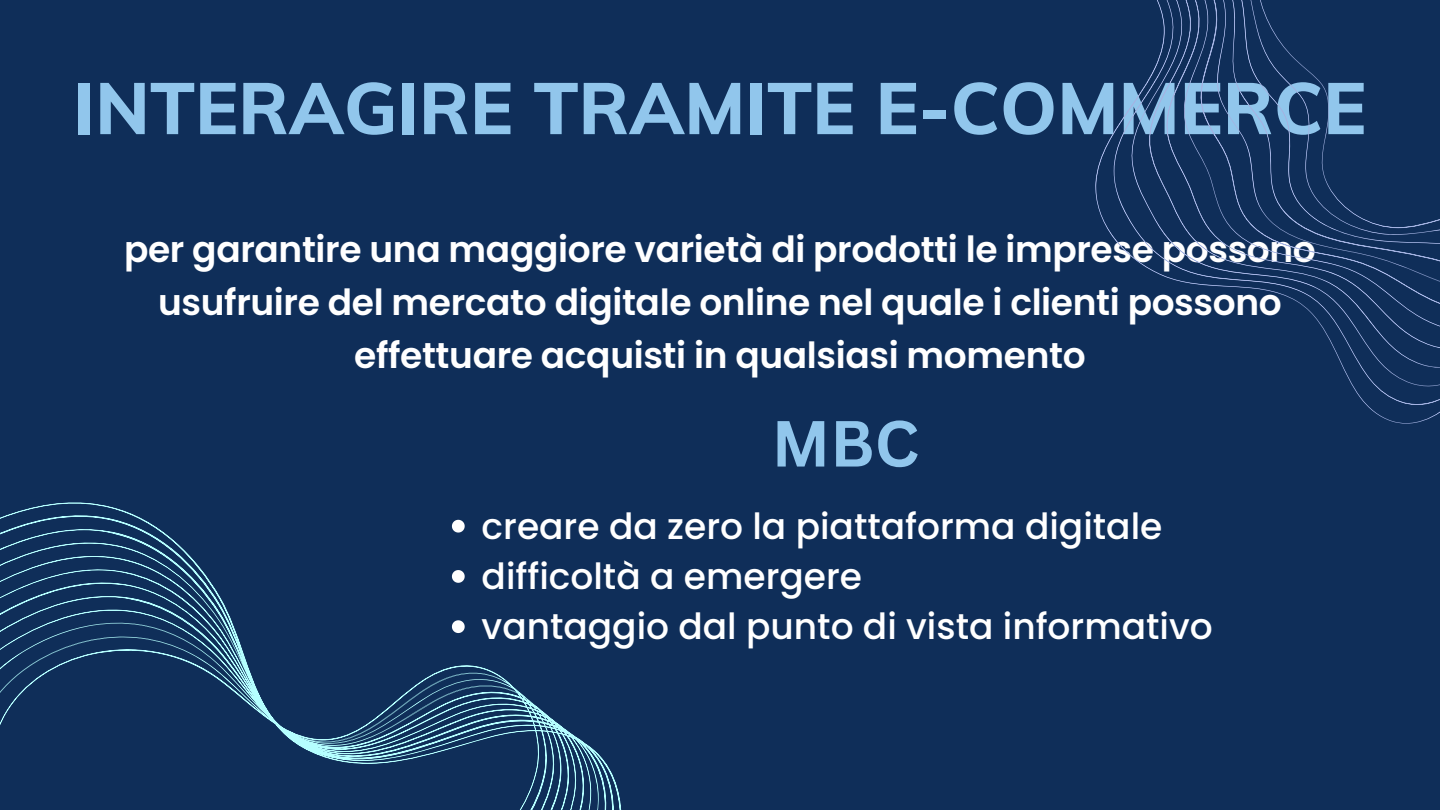
<style>
.page{position:relative;width:1440px;height:810px;background:#0f2e59}
.page>*{position:absolute;margin:0;border:0;box-sizing:border-box;transform-origin:0 0}
.t1{font:800 72px "Muli";color:#91c6ec}
.t2{font:700 63.6px "Canva Sans";color:#91c6ec}
.t3{font:600 36px/53.2px "Poppins";letter-spacing:-.01em;color:#fff;text-align:center}
.t4{font:500 36px "Poppins";color:#fff}
</style>
<div class="page">
<svg style="left:1095px;top:0;width:345px;height:424px"></svg>
<svg style="left:0;top:502px;width:622px;height:308px"></svg>
<p class="t1" style="left:74px;top:62px;width:1294px">INTERAGIRE TRAMITE E-COMMERCE</p>
<p class="t3" style="left:124px;top:222px;width:1193px">per garantire una maggiore varietà di prodotti le imprese possono usufruire del mercato digitale online nel quale i clienti possono effettuare acquisti in qualsiasi momento</p>
<p class="t2" style="left:772px;top:399px;width:149px">MBC</p>
<p class="t4" style="left:482px;top:501px;width:682px">creare da zero la piattaforma digitale</p>
<p class="t4" style="left:482px;top:551px;width:382px">difficoltà a emergere</p>
<p class="t4" style="left:482px;top:601px;width:733px">vantaggio dal punto di vista informativo</p>
</div>
